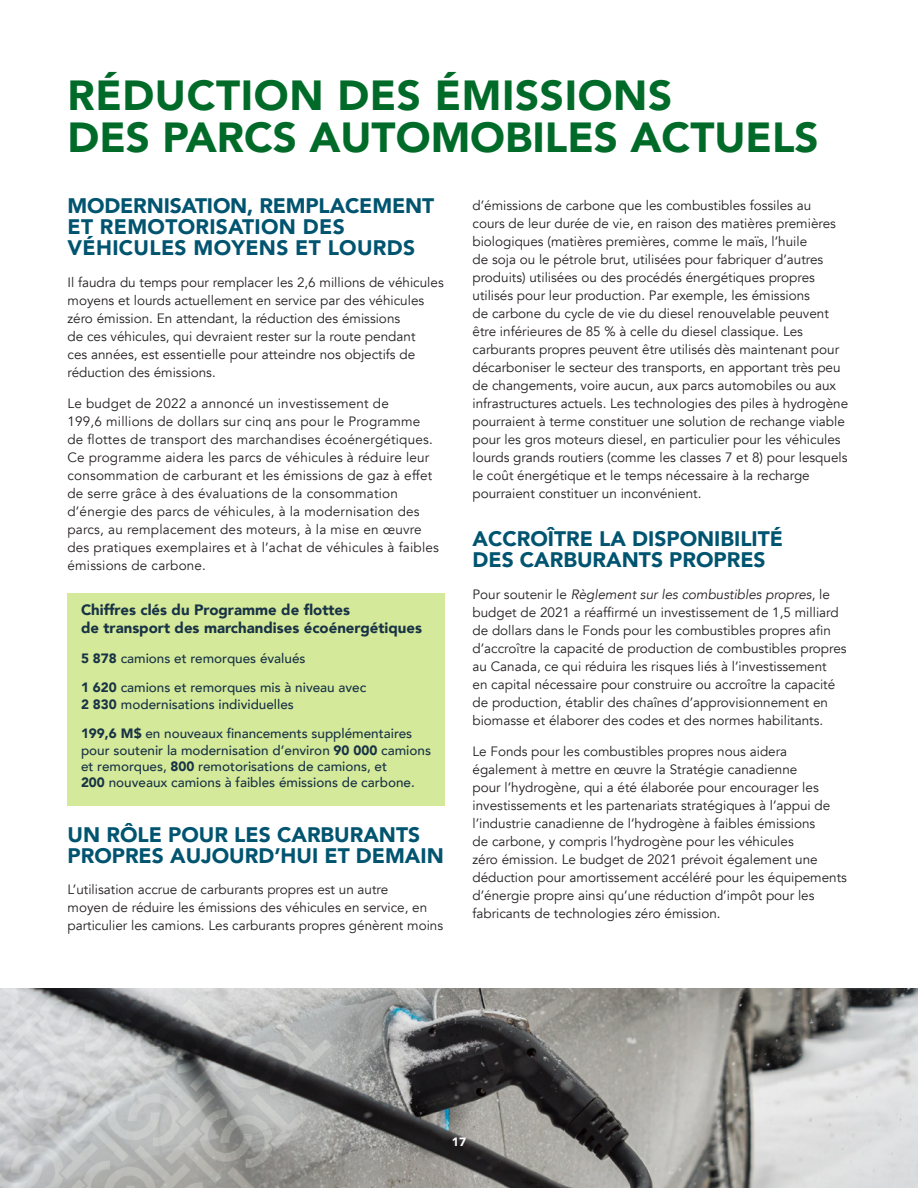
<style>
.page{position:relative;width:918px;height:1188px;background:#fff}
.page>*{position:absolute;margin:0;border:0;box-sizing:border-box;transform-origin:0 0}
.t1{font:900 42px/42px "Avenir";color:#006b29}
.t2{font:900 21px/21px "Avenir";color:#005470}
.Pullout_-_Heading{font:900 15px/18px "Avenir";color:#173345}
.Body{font:13.5px/18px "Avenir";color:#231f20}
.Pullout_-_Body{font:500 13.5px/16.2px "Avenir";color:#173345}
.t3{font:900 12px "Avenir";color:#fff}
.s1{font-weight:900}
.s2{font-style:italic}
</style>
<div class="page">
<img style="left:332px;top:989px;width:586px;height:199px">
<svg style="left:0;top:989px;width:332px;height:199px;background:#aaabab"></svg>
<div style="left:68px;top:593px;width:378px;height:52px;background:#d5e99a"></div>
<div style="left:68px;top:636px;width:378px;height:45px;background:#d5e99a"></div>
<div style="left:68px;top:665px;width:378px;height:62px;background:#d5e99a"></div>
<div style="left:68px;top:711px;width:378px;height:94px;background:#d5e99a"></div>
<h2 class="t1" style="left:68px;top:73px;width:753px">RÉDUCTION DES ÉMISSIONS<br>DES PARCS AUTOMOBILES ACTUELS</h2>
<h3 class="t2" style="left:68px;top:195px;width:368px">MODERNISATION, REMPLACEMENT<br>ET REMOTORISATION DES<br>VÉHICULES MOYENS ET LOURDS</h3>
<p class="Body" style="left:68px;top:273px;width:378px">Il faudra du temps pour remplacer les 2,6 millions de véhicules moyens et lourds actuellement en service par des véhicules zéro émission. En attendant, la réduction des émissions<br>de ces véhicules, qui devraient rester sur la route pendant<br>ces années, est essentielle pour atteindre nos objectifs de réduction des émissions.</p>
<p class="Body" style="left:68px;top:395px;width:373px">Le budget de 2022 a annoncé un investissement de<br>199,6 millions de dollars sur cinq ans pour le Programme de flottes de transport des marchandises écoénergétiques.<br>Ce programme aidera les parcs de véhicules à réduire leur consommation de carburant et les émissions de gaz à effet de serre grâce à des évaluations de la consommation d’énergie des parcs de véhicules, à la modernisation des parcs, au remplacement des moteurs, à la mise en œuvre des pratiques exemplaires et à l’achat de véhicules à faibles émissions de carbone.</p>
<p class="Pullout_-_Heading" style="left:81px;top:600px;width:343px">Chiffres clés du Programme de flottes<br>de transport des marchandises écoénergétiques</p>
<p class="Pullout_-_Body" style="left:81px;top:649px;width:226px"><span class="s1">5 878</span> camions et remorques évalués</p>
<p class="Pullout_-_Body" style="left:81px;top:679px;width:287px"><span class="s1">1 620</span> camions et remorques mis à niveau avec<br><span class="s1">2 830</span> modernisations individuelles</p>
<p class="Pullout_-_Body" style="left:81px;top:725px;width:352px"><span class="s1">199,6 M$</span> en nouveaux financements supplémentaires pour soutenir la modernisation d’environ <span class="s1">90 000</span> camions et remorques, <span class="s1">800</span> remotorisations de camions, et<br><span class="s1">200</span> nouveaux camions à faibles émissions de carbone.</p>
<h3 class="t2" style="left:68px;top:823px;width:378px">UN RÔLE POUR LES CARBURANTS<br>PROPRES AUJOURD’HUI ET DEMAIN</h3>
<p class="Body" style="left:68px;top:881px;width:377px">L’utilisation accrue de carburants propres est un autre<br>moyen de réduire les émissions des véhicules en service, en particulier les camions. Les carburants propres génèrent moins</p>
<p class="Body" style="left:472px;top:197px;width:377px">d’émissions de carbone que les combustibles fossiles au<br>cours de leur durée de vie, en raison des matières premières biologiques (matières premières, comme le maïs, l’huile<br>de soja ou le pétrole brut, utilisées pour fabriquer d’autres produits) utilisées ou des procédés énergétiques propres utilisés pour leur production. Par exemple, les émissions<br>de carbone du cycle de vie du diesel renouvelable peuvent être inférieures de 85 % à celle du diesel classique. Les carburants propres peuvent être utilisés dès maintenant pour décarboniser le secteur des transports, en apportant très peu de changements, voire aucun, aux parcs automobiles ou aux infrastructures actuels. Les technologies des piles à hydrogène pourraient à terme constituer une solution de rechange viable pour les gros moteurs diesel, en particulier pour les véhicules lourds grands routiers (comme les classes 7 et 8) pour lesquels le coût énergétique et le temps nécessaire à la recharge pourraient constituer un inconvénient.</p>
<h3 class="t2" style="left:472px;top:528px;width:312px">ACCROÎTRE LA DISPONIBILITÉ<br>DES CARBURANTS PROPRES</h3>
<p class="Body" style="left:472px;top:585px;width:376px">Pour soutenir le <span class="s2">Règlement sur les combustibles propres</span>, le budget de 2021 a réaffirmé un investissement de 1,5 milliard de dollars dans le Fonds pour les combustibles propres afin d’accroître la capacité de production de combustibles propres au Canada, ce qui réduira les risques liés à l’investissement<br>en capital nécessaire pour construire ou accroître la capacité de production, établir des chaînes d’approvisionnement en biomasse et élaborer des codes et des normes habilitants.</p>
<p class="Body" style="left:472px;top:743px;width:376px">Le Fonds pour les combustibles propres nous aidera également à mettre en œuvre la Stratégie canadienne<br>pour l’hydrogène, qui a été élaborée pour encourager les investissements et les partenariats stratégiques à l’appui de l’industrie canadienne de l’hydrogène à faibles émissions<br>de carbone, y compris l’hydrogène pour les véhicules<br>zéro émission. Le budget de 2021 prévoit également une déduction pour amortissement accéléré pour les équipements d’énergie propre ainsi qu’une réduction d’impôt pour les fabricants de technologies zéro émission.</p>
<p class="t3" style="left:452px;top:1132px;width:16px">17</p>
</div>
